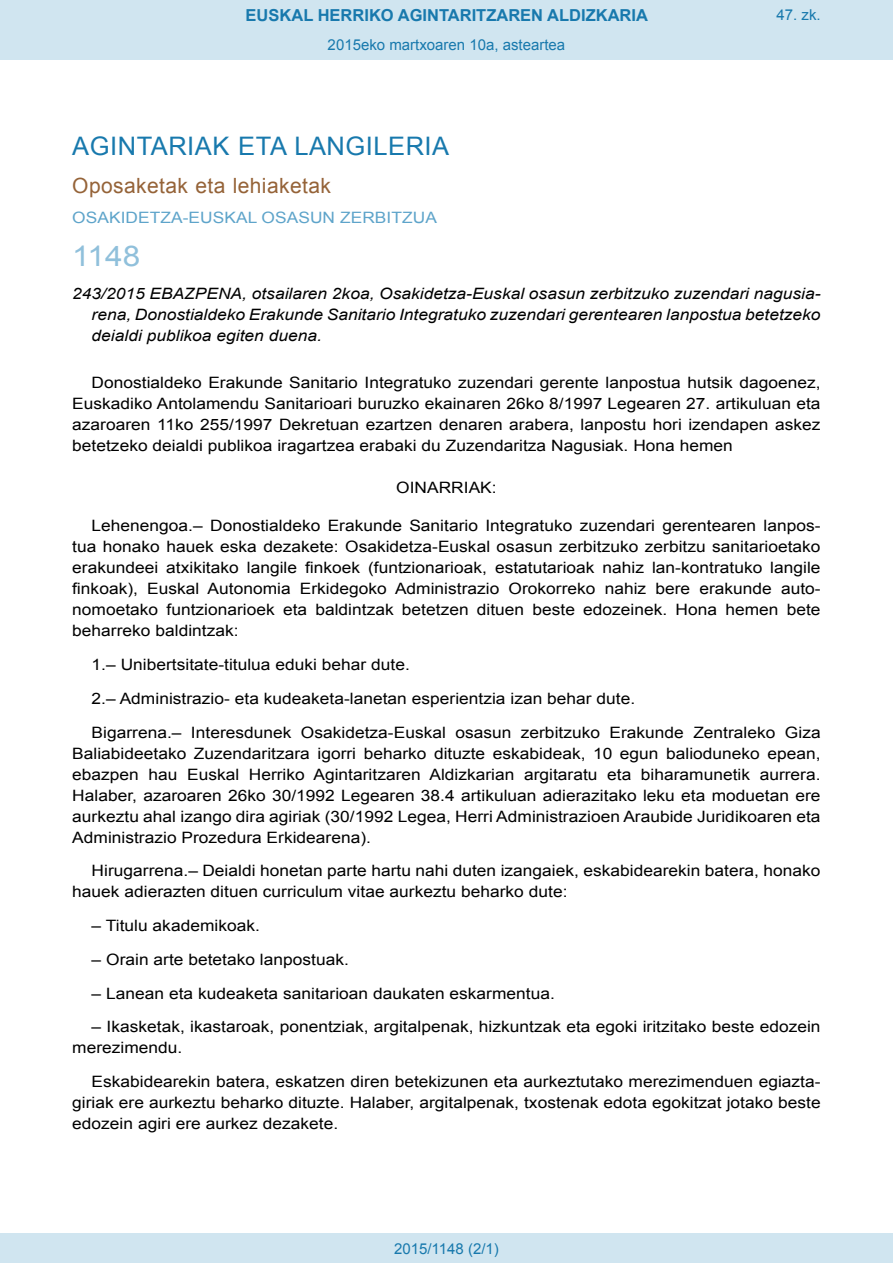
<style>
.page{position:relative;width:893px;height:1263px;background:#fff}
.page>*{position:absolute;margin:0;border:0;box-sizing:border-box;transform-origin:0 0}
.BOPVOrden{font:28.5px "Arial";color:#90c0db;scale:1.11 1}
.BOPVSeccion{font:25.5px "Arial";letter-spacing:.02em;color:#1879ad}
.BOPVSubseccion{font:21px "Arial";letter-spacing:.02em;color:#956338}
.t1{font:700 16.5px "Arial";color:#1879ad}
.BOPVDetalle{font:15.6px/21px "Arial";color:#000;text-align:justify;scale:1.11 1}
.BOPVTitulo{font:italic 15.6px/21px "Arial";color:#000;text-align:justify;scale:1.11 1}
.BOPVOrganismo{font:15.6px "Arial";letter-spacing:.005em;color:#5ea4ca;scale:1.11 1}
.BOPVClave{font:15.6px "Arial";color:#000;scale:1.11 1}
.Paginacion_Centro{font:15px "Arial";color:#1879ad}
</style>
<div class="page">
<div style="left:0;top:0;width:893px;height:60px;background:#d0e5f0"></div>
<div style="left:0;top:1233px;width:893px;height:30px;background:#d0e5f0"></div>
<p class="t1" style="left:246px;top:4px;width:404px">EUSKAL HERRIKO AGINTARITZAREN ALDIZKARIA</p>
<p class="Paginacion_Centro" style="left:328px;top:35px;width:239px">2015eko martxoaren 10a, asteartea</p>
<p class="Paginacion_Centro" style="left:776px;top:5px;width:46px">47. zk.</p>
<p class="BOPVSeccion" style="left:72px;top:129px;width:378px">AGINTARIAK ETA LANGILERIA</p>
<p class="BOPVSubseccion" style="left:72px;top:171px;width:260px">Oposaketak eta lehiaketak</p>
<p class="BOPVOrganismo" style="left:72px;top:207px;width:330px">OSAKIDETZA-EUSKAL OSASUN ZERBITZUA</p>
<p class="BOPVOrden" style="left:72px;top:237px;width:63px">1148</p>
<p class="BOPVTitulo" style="left:92px;top:284px;width:658px;text-indent:-19px">243/2015 EBAZPENA, otsailaren 2koa, Osakidetza-Euskal osasun zerbitzuko zuzendari nagusia&shy;rena, Donostialdeko Erakunde Sanitario Integratuko zuzendari gerentearen lanpostua betetzeko deialdi publikoa egiten duena.</p>
<p class="BOPVDetalle" style="left:72px;top:372px;width:676px;text-indent:19px">Donostialdeko Erakunde Sanitario Integratuko zuzendari gerente lanpostua hutsik dagoenez, Euskadiko Antolamendu Sanitarioari buruzko ekainaren 26ko 8/1997 Legearen 27. artikuluan eta azaroaren 11ko 255/1997 Dekretuan ezartzen denaren arabera, lanpostu hori izendapen askez betetzeko deialdi publikoa iragartzea erabaki du Zuzendaritza Nagusiak. Hona hemen</p>
<p class="BOPVClave" style="left:396px;top:477px;width:92px">OINARRIAK:</p>
<p class="BOPVDetalle" style="left:72px;top:515px;width:676px;text-indent:19px">Lehenengoa.– Donostialdeko Erakunde Sanitario Integratuko zuzendari gerentearen lanpos&shy;tua honako hauek eska dezakete: Osakidetza-Euskal osasun zerbitzuko zerbitzu sanitarioetako erakundeei atxikitako langile finkoek (funtzionarioak, estatutarioak nahiz lan-kontratuko langile finkoak), Euskal Autonomia Erkidegoko Administrazio Orokorreko nahiz bere erakunde auto&shy;nomoetako funtzionarioek eta baldintzak betetzen dituen beste edozeinek. Hona hemen bete beharreko baldintzak:</p>
<p class="BOPVDetalle" style="left:92px;top:654px;width:288px">1.– Unibertsitate-titulua eduki behar dute.</p>
<p class="BOPVDetalle" style="left:92px;top:688px;width:491px">2.– Administrazio- eta kudeaketa-lanetan esperientzia izan behar dute.</p>
<p class="BOPVDetalle" style="left:72px;top:722px;width:676px;text-indent:19px">Bigarrena.– Interesdunek Osakidetza-Euskal osasun zerbitzuko Erakunde Zentraleko Giza Baliabideetako Zuzendaritzara igorri beharko dituzte eskabideak, 10 egun balioduneko epean, ebazpen hau Euskal Herriko Agintaritzaren Aldizkarian argitaratu eta biharamunetik aurrera.<br>Halaber, azaroaren 26ko 30/1992 Legearen 38.4 artikuluan adierazitako leku eta moduetan ere aurkeztu ahal izango dira agiriak (30/1992 Legea, Herri Administrazioen Araubide Juridikoaren eta Administrazio Prozedura Erkidearena).</p>
<p class="BOPVDetalle" style="left:72px;top:860px;width:676px;text-indent:19px">Hirugarrena.– Deialdi honetan parte hartu nahi duten izangaiek, eskabidearekin batera, honako hauek adierazten dituen curriculum vitae aurkeztu beharko dute:</p>
<p class="BOPVDetalle" style="left:92px;top:915px;width:153px">– Titulu akademikoak.</p>
<p class="BOPVDetalle" style="left:92px;top:949px;width:233px">– Orain arte betetako lanpostuak.</p>
<p class="BOPVDetalle" style="left:92px;top:983px;width:419px">– Lanean eta kudeaketa sanitarioan daukaten eskarmentua.</p>
<p class="BOPVDetalle" style="left:72px;top:1016px;width:676px;text-indent:19px">– Ikasketak, ikastaroak, ponentziak, argitalpenak, hizkuntzak eta egoki iritzitako beste edozein merezimendu.</p>
<p class="BOPVDetalle" style="left:72px;top:1071px;width:676px;text-indent:19px">Eskabidearekin batera, eskatzen diren betekizunen eta aurkeztutako merezimenduen egiazta&shy;giriak ere aurkeztu beharko dituzte. Halaber, argitalpenak, txostenak edota egokitzat jotako beste edozein agiri ere aurkez dezakete.</p>
<p class="Paginacion_Centro" style="left:394px;top:1238px;width:106px">2015/1148 (2/1)</p>
</div>
